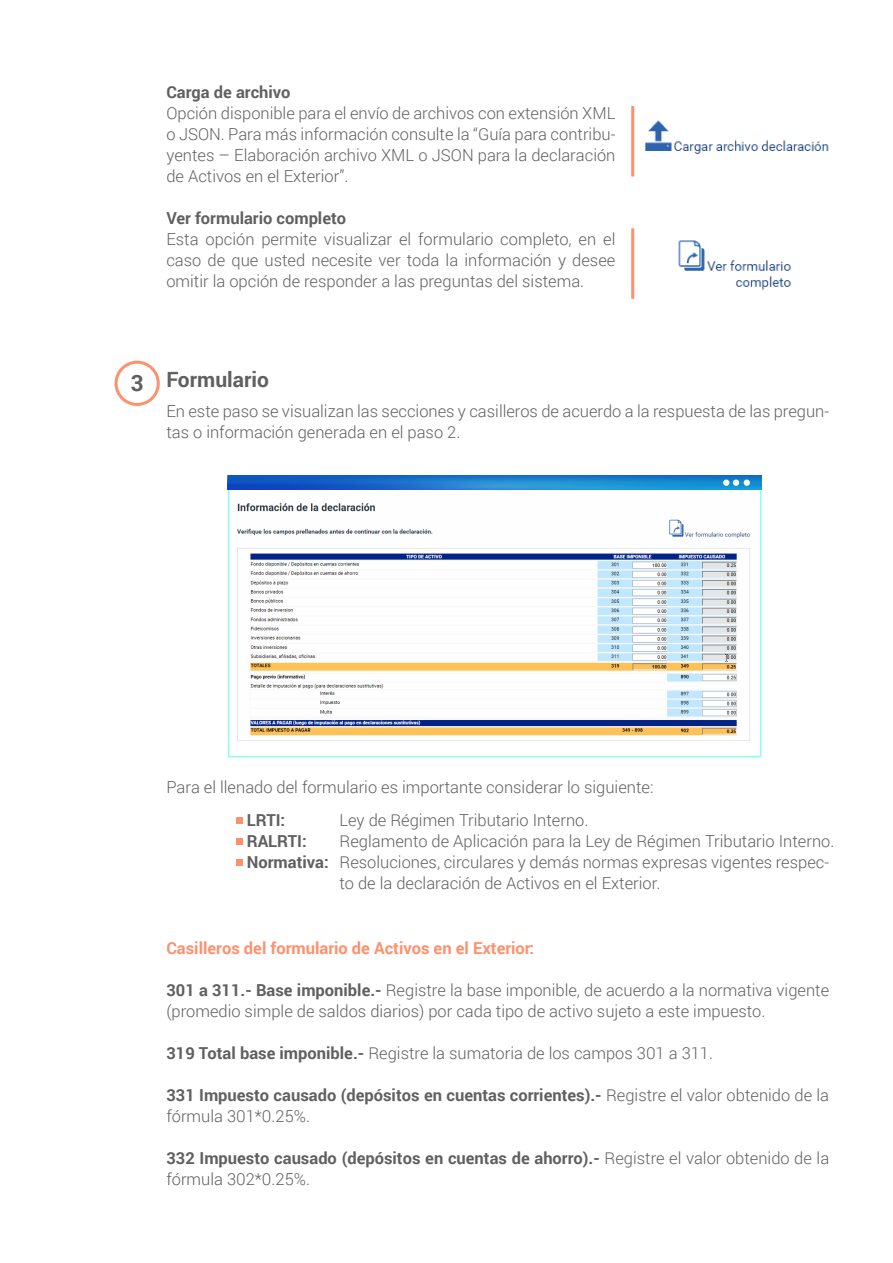
<style>
.page{position:relative;width:893px;height:1263px;background:#fff}
.page>*{position:absolute;margin:0;border:0;box-sizing:border-box;transform-origin:0 0}
.t1{font:700 21px "Roboto";color:#606060}
.t2{font:300 16.5px/21px "Roboto";color:#606060}
.t3{font:700 16.5px/21px "Roboto";color:#606060}
.t4{font:700 16.5px "Roboto";color:#ff906c}
.s1{font-size:22.5px}
.s2{font-weight:700}
.s3{font-weight:300}
</style>
<div class="page">
<svg style="left:236px;top:817px;width:6px;height:6px"></svg>
<svg style="left:236px;top:838px;width:6px;height:6px"></svg>
<svg style="left:236px;top:859px;width:6px;height:6px"></svg>
<img style="left:237px;top:503px;width:514px;height:238px">
<div style="left:228px;top:488px;width:533px;height:269px;border:2px solid #88fff3"></div>
<svg style="left:228px;top:475px;width:533px;height:15px;background:#1876cb"></svg>
<svg style="left:723px;top:480px;width:27px;height:6px"></svg>
<div style="left:115px;top:361px;width:45px;height:45px;border:3px solid #ff906c;border-radius:50%"></div>
<img style="left:678px;top:240px;width:113px;height:50px">
<img style="left:645px;top:120px;width:184px;height:34px">
<hr style="left:631px;top:106px;width:3px;height:71px;background:#ff906c">
<hr style="left:631px;top:228px;width:3px;height:71px;background:#ff906c">
<p class="t3" style="left:166px;top:81px;width:126px">Carga de archivo</p>
<p class="t2" style="left:166px;top:102px;width:451px;text-align:justify">Opción disponible para el envío de archivos con extensión XML o JSON. Para más información consulte la “Guía para contribu&shy;yentes – Elaboración archivo XML o JSON para la declaración de Activos en el Exterior”.</p>
<p class="t3" style="left:166px;top:207px;width:181px">Ver formulario completo</p>
<p class="t2" style="left:166px;top:228px;width:450px;text-align:justify">Esta opción permite visualizar el formulario completo, en el caso de que usted necesite ver toda la información y desee omitir la opción de responder a las preguntas del sistema.</p>
<p class="t1" style="left:131px;top:365px;width:140px"><span class="s1">3</span> Formulario</p>
<p class="t2" style="left:166px;top:400px;width:664px">En este paso se visualizan las secciones y casilleros de acuerdo a la respuesta de las pregun&shy;tas o información generada en el paso 2.</p>
<p class="t2" style="left:166px;top:776px;width:489px">Para el llenado del formulario es importante considerar lo siguiente:</p>
<p class="t3" style="left:247px;top:809px;width:83px">LRTI:<br>RALRTI:<br>Normativa:</p>
<p class="t2" style="left:340px;top:809px;width:496px">Ley de Régimen Tributario Interno.<br>Reglamento de Aplicación para la Ley de Régimen Tributario Interno.<br>Resoluciones, circulares y demás normas expresas vigentes respec&shy;to de la declaración de Activos en el Exterior.</p>
<p class="t4" style="left:166px;top:937px;width:369px">Casilleros del formulario de Activos en el Exterior:</p>
<p class="t2" style="left:166px;top:979px;width:664px"><span class="s2">301 a 311.- Base imponible.-</span> Registre la base imponible, de acuerdo a la normativa vigente (promedio simple de saldos diarios) por cada tipo de activo sujeto a este impuesto.</p>
<p class="t2" style="left:166px;top:1042px;width:548px"><span class="s2">319 Total base imponible.-</span> Registre la sumatoria de los campos 301 a 311.</p>
<p class="t3" style="left:166px;top:1084px;width:664px">331 Impuesto causado (depósitos en cuentas corrientes).- <span class="s3">Registre el valor obtenido de la fórmula 301*0.25%.</span></p>
<p class="t3" style="left:166px;top:1147px;width:664px">332 Impuesto causado (depósitos en cuentas de ahorro).- <span class="s3">Registre el valor obtenido de la fórmula 302*0.25%.</span></p>
</div>
